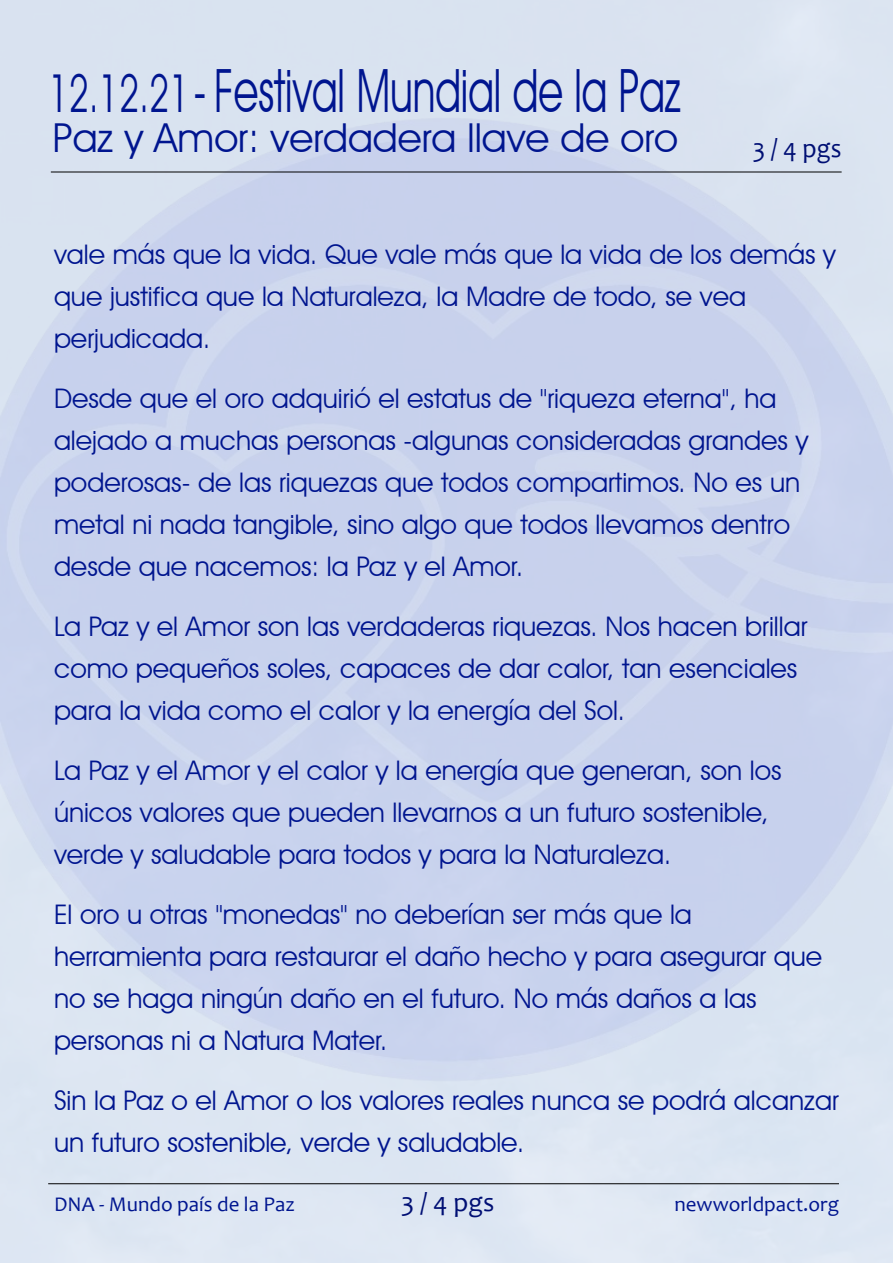
<style>
.page{position:relative;width:893px;height:1263px;background:#fff}
.page>*{position:absolute;margin:0;border:0;box-sizing:border-box;transform-origin:0 0}
.t1{font:59.7px "Avant Garde IT Cby BT";color:#00158f;scale:.68 1}
.t2{font:39.9px "Avant Garde IT Cby BT";color:#00158f}
.t3{font:27px/42px "Avant Garde IT Cby BT";color:#00158f}
.t4{font:27px "Candara";color:#000f74;scale:.95 1}
.t5{font:27px "Candara";color:#000f74}
.t6{font:21px "Candara";color:#00158f}
.s1{font-size:52.2px}
</style>
<div class="page">
<img style="left:0;top:0;width:893px;height:1263px">
<hr style="left:51px;top:172px;width:791px;height:1px;background:#000">
<hr style="left:48px;top:1183px;width:791px;height:1px;background:#000">
<h1 class="t1" style="left:49px;top:67px;width:932px"><span class="s1">12.12.21</span>- Festival Mundial de la Paz</h1>
<h2 class="t2" style="left:53px;top:121px;width:627px">Paz y Amor: verdadera llave de oro</h2>
<p class="t4" style="left:753px;top:137px;width:95px">3 / 4 pgs</p>
<p class="t3" style="left:54px;top:236px;width:783px">vale más que la vida. Que vale más que la vida de los demás y que justifica que la Naturaleza, la Madre de todo, se vea perjudicada.</p>
<p class="t3" style="left:54px;top:380px;width:756px">Desde que el oro adquirió el estatus de "riqueza eterna", ha alejado a muchas personas -algunas consideradas grandes y poderosas- de las riquezas que todos compartimos. No es un metal ni nada tangible, sino algo que todos llevamos dentro desde que nacemos: la Paz y el Amor.</p>
<p class="t3" style="left:54px;top:608px;width:755px">La Paz y el Amor son las verdaderas riquezas. Nos hacen brillar como pequeños soles, capaces de dar calor, tan esenciales para la vida como el calor y la energía del Sol.</p>
<p class="t3" style="left:54px;top:752px;width:729px">La Paz y el Amor y el calor y la energía que generan, son los únicos valores que pueden llevarnos a un futuro sostenible, verde y saludable para todos y para la Naturaleza.</p>
<p class="t3" style="left:54px;top:896px;width:770px">El oro u otras "monedas" no deberían ser más que la herramienta para restaurar el daño hecho y para asegurar que no se haga ningún daño en el futuro. No más daños a las personas ni a Natura Mater.</p>
<p class="t3" style="left:54px;top:1082px;width:786px">Sin la Paz o el Amor o los valores reales nunca se podrá alcanzar un futuro sostenible, verde y saludable.</p>
<p class="t5" style="left:401px;top:1191px;width:95px">3 / 4 pgs</p>
<p class="t6" style="left:54px;top:1196px;width:243px">DNA - Mundo país de la Paz</p>
<p class="t6" style="left:674px;top:1196px;width:166px">newworldpact.org</p>
</div>
